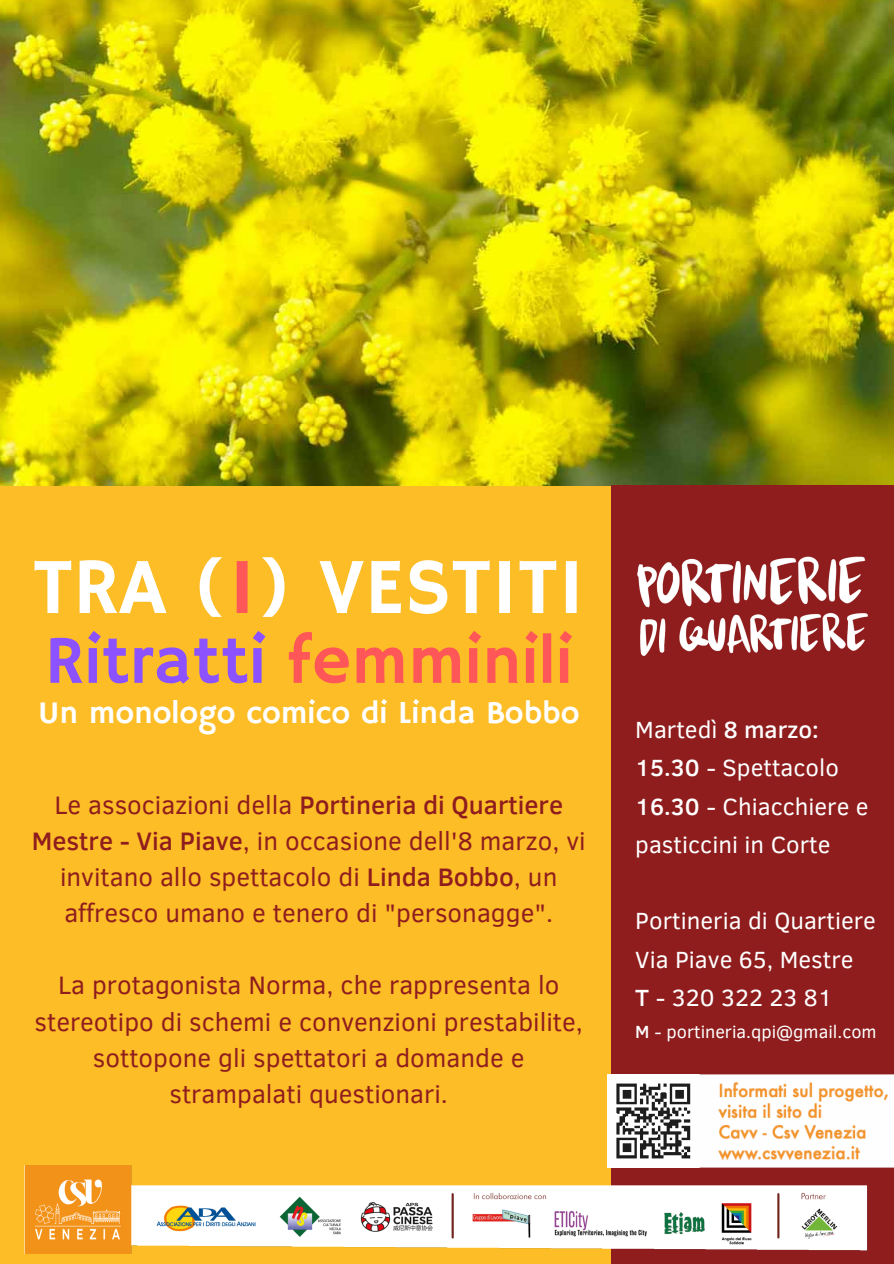
<style>
.page{position:relative;width:894px;height:1264px;background:#fff}
.page>*{position:absolute;margin:0;border:0;box-sizing:border-box;transform-origin:0 0}
.t1{font:79.8px "Hammersmith One";color:#fff}
.t2{font:67.95px "Hammersmith One";color:#ff5757}
.t3{font:31.95px "Hammersmith One";color:#fff}
.t4{font:25.95px/36px "Clear Sans";color:#8f1d1d;text-align:center}
.t5{font:24px/38.2px "Clear Sans";color:#fff}
.t6{font:18px "Clear Sans";color:#fff}
.s1{color:#ff5757}
.s2{color:#8c52ff}
.s3{font-weight:500}
</style>
<div class="page">
<div style="left:0;top:0;width:893px;height:1263px;background:#fcbd27"></div>
<img style="left:0;top:0;width:893px;height:485px">
<div style="left:610px;top:485px;width:283px;height:778px;background:#8f1d1d"></div>
<img style="left:637px;top:556px;width:231px;height:100px">
<img style="left:607px;top:1074px;width:286px;height:93px">
<img style="left:24px;top:1155px;width:847px;height:108px">
<p class="t1" style="left:33px;top:541px;width:553px">TRA (<span class="s1">I</span>) VESTITI</p>
<p class="t2" style="left:45px;top:621px;width:529px"><span class="s2">Ritratti</span> femminili</p>
<p class="t3" style="left:38px;top:694px;width:542px">Un monologo comico di Linda Bobbo</p>
<p class="t4" style="left:32px;top:785px;width:555px">Le associazioni della <span class="s3">Portineria di Quartiere Mestre - Via Piave</span>, in occasione dell'8 marzo, vi invitano allo spettacolo di <span class="s3">Linda Bobbo</span>, un affresco umano e tenero di "personagge".</p>
<p class="t4" style="left:35px;top:966px;width:549px">La protagonista Norma, che rappresenta lo stereotipo di schemi e convenzioni prestabilite, sottopone gli spettatori a domande e strampalati questionari.</p>
<p class="t5" style="left:635px;top:709px;width:185px">Martedì <span class="s3">8 marzo:</span></p>
<p class="t5" style="left:635px;top:747px;width:205px"><span class="s3">15.30</span> - Spettacolo</p>
<p class="t5" style="left:635px;top:785px;width:235px"><span class="s3">16.30</span> - Chiacchiere e pasticcini in Corte</p>
<p class="t5" style="left:635px;top:900px;width:242px">Portineria di Quartiere</p>
<p class="t5" style="left:635px;top:939px;width:220px">Via Piave 65, Mestre</p>
<p class="t5" style="left:635px;top:977px;width:199px"><span class="s3">T</span> - 320 322 23 81</p>
<p class="t6" style="left:635px;top:1018px;width:243px"><span class="s3">M</span> - portineria.qpi@gmail.com</p>
</div>
